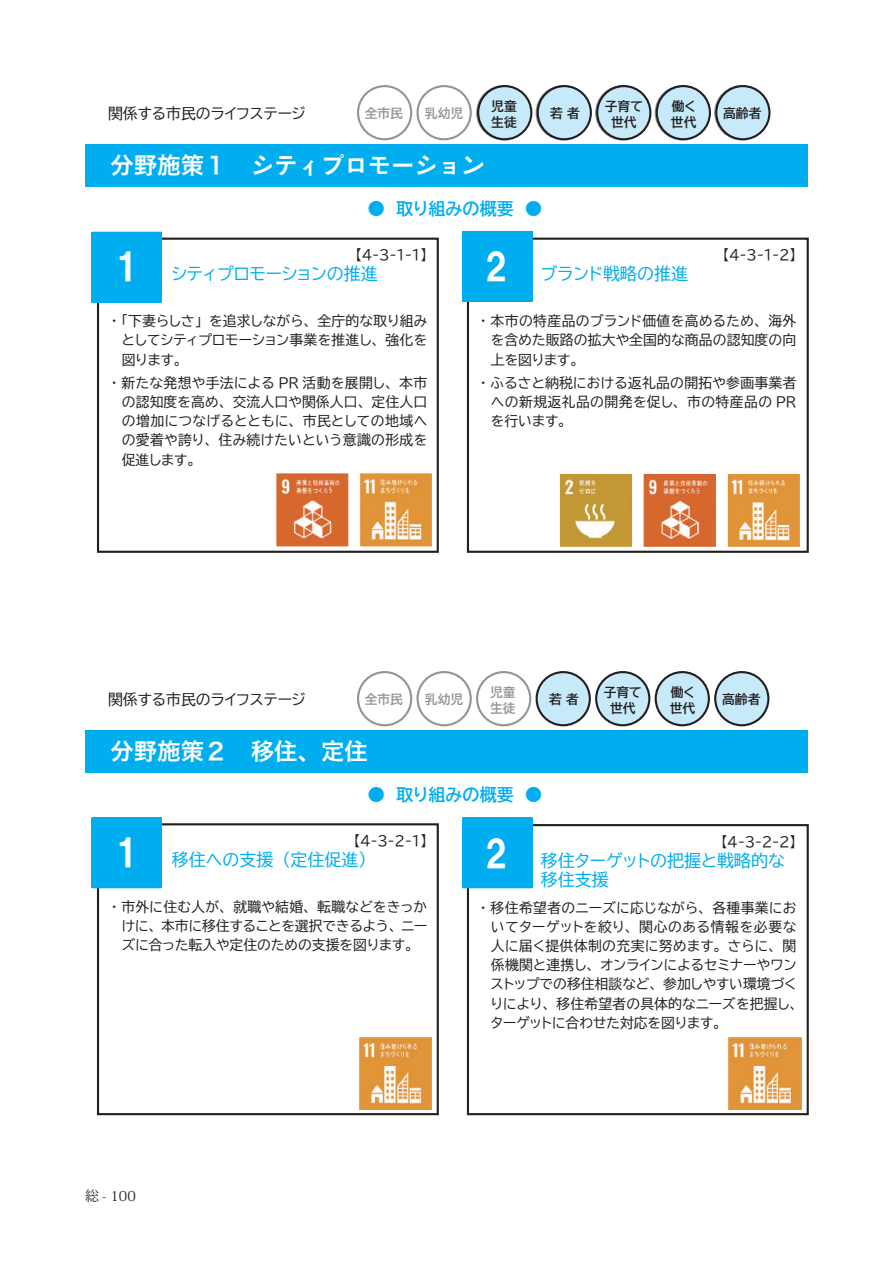
<style>
.page{position:relative;width:893px;height:1263px;background:#fff}
.page>*{position:absolute;margin:0;border:0;box-sizing:border-box;transform-origin:0 0}
.t1{font:37.2px "HGP Soei Kakugothic UB";color:#fff}
.t2{font:23.4px "Hira Sans Old Std W6";color:#fff}
.t3{font:16.95px/19.2px "BIZ UDP Gothic";color:#00aeef}
.t4{font:16.95px "BIZ UDP Gothic Bold";color:#00aeef}
.t5{font:14.85px "BIZ UDP Gothic";color:#231f20}
.t6{font:13.8px/19.2px "BIZ UDP Gothic";letter-spacing:.015em;color:#231f20;text-align:justify}
.t7{font:13.8px "Koz Min Pr 6 N";color:#231f20}
.t8{font:12.75px/15.9px "BIZ UDP Gothic Bold";color:#231f20}
.t9{font:12.75px/15.9px "BIZ UDP Gothic Bold";color:#939598}
</style>
<div class="page">
<div style="left:85px;top:145px;width:723px;height:42px;background:#00aeef"></div>
<div style="left:357px;top:85px;width:55px;height:55px;border:2px solid #939598;border-radius:50%"></div>
<div style="left:416px;top:85px;width:56px;height:55px;border:2px solid #939598;border-radius:50%"></div>
<div style="left:97px;top:238px;width:342px;height:315px;border:2px solid #231f20"></div>
<div style="left:97px;top:823px;width:342px;height:292px;border:2px solid #231f20"></div>
<div style="left:467px;top:238px;width:342px;height:315px;border:2px solid #231f20"></div>
<div style="left:467px;top:824px;width:342px;height:291px;border:2px solid #231f20"></div>
<div style="left:91px;top:232px;width:71px;height:70px;background:#00aeef"></div>
<div style="left:91px;top:818px;width:71px;height:70px;background:#00aeef"></div>
<div style="left:462px;top:231px;width:70px;height:70px;background:#00aeef"></div>
<div style="left:462px;top:818px;width:70px;height:70px;background:#00aeef"></div>
<img style="left:277px;top:474px;width:155px;height:72px">
<img style="left:359px;top:1037px;width:73px;height:72px">
<img style="left:560px;top:474px;width:240px;height:72px">
<img style="left:729px;top:1037px;width:72px;height:72px">
<div style="left:85px;top:730px;width:723px;height:43px;background:#00aeef"></div>
<div style="left:357px;top:671px;width:55px;height:55px;border:2px solid #939598;border-radius:50%"></div>
<div style="left:416px;top:671px;width:56px;height:55px;border:2px solid #939598;border-radius:50%"></div>
<div style="left:476px;top:671px;width:55px;height:55px;border:2px solid #939598;border-radius:50%"></div>
<div style="left:537px;top:672px;width:53px;height:53px;background:#c6eafa;border-radius:50%"></div>
<div style="left:536px;top:671px;width:55px;height:55px;border:2px solid #231f20;border-radius:50%"></div>
<div style="left:596px;top:672px;width:53px;height:53px;background:#c6eafa;border-radius:50%"></div>
<div style="left:595px;top:671px;width:55px;height:55px;border:2px solid #231f20;border-radius:50%"></div>
<div style="left:656px;top:672px;width:53px;height:53px;background:#c6eafa;border-radius:50%"></div>
<div style="left:655px;top:671px;width:55px;height:55px;border:2px solid #231f20;border-radius:50%"></div>
<div style="left:715px;top:672px;width:53px;height:53px;background:#c6eafa;border-radius:50%"></div>
<div style="left:714px;top:671px;width:55px;height:55px;border:2px solid #231f20;border-radius:50%"></div>
<div style="left:538px;top:86px;width:53px;height:53px;background:#c6eafa;border-radius:50%"></div>
<div style="left:537px;top:85px;width:55px;height:55px;border:2px solid #231f20;border-radius:50%"></div>
<div style="left:716px;top:86px;width:53px;height:53px;background:#c6eafa;border-radius:50%"></div>
<div style="left:715px;top:85px;width:55px;height:55px;border:2px solid #231f20;border-radius:50%"></div>
<div style="left:478px;top:86px;width:53px;height:53px;background:#c6eafa;border-radius:50%"></div>
<div style="left:477px;top:85px;width:55px;height:55px;border:2px solid #231f20;border-radius:50%"></div>
<div style="left:597px;top:86px;width:53px;height:53px;background:#c6eafa;border-radius:50%"></div>
<div style="left:596px;top:85px;width:55px;height:55px;border:2px solid #231f20;border-radius:50%"></div>
<div style="left:657px;top:86px;width:53px;height:53px;background:#c6eafa;border-radius:50%"></div>
<div style="left:656px;top:85px;width:55px;height:55px;border:2px solid #231f20;border-radius:50%"></div>
<p class="t5" style="left:108px;top:106px;width:200px">関係する市民のライフステージ</p>
<p class="t9" style="left:365px;top:105px;width:40px">全市民</p>
<p class="t9" style="left:425px;top:105px;width:40px">乳幼児</p>
<p class="t8" style="left:491px;top:98px;width:27px">児童生徒</p>
<p class="t8" style="left:605px;top:98px;width:40px;text-align:center">子育て世代</p>
<p class="t8" style="left:671px;top:98px;width:27px">働く世代</p>
<p class="t8" style="left:550px;top:105px;width:31px">若 者</p>
<p class="t8" style="left:723px;top:105px;width:40px">高齢者</p>
<h2 class="t2" style="left:111px;top:147px;width:376px">分野施策１　シティプロモーション</h2>
<p class="t4" style="left:368px;top:200px;width:176px">●　取り組みの概要　●</p>
<p class="t6" style="left:355px;top:246px;width:74px">【4-3-1-1】</p>
<p class="t3" style="left:172px;top:264px;width:207px">シティプロモーションの推進</p>
<p class="t6" style="left:122px;top:311px;width:307px;text-indent:-11px">・「下妻らしさ」を追求しながら、全庁的な取り組みとしてシティプロモーション事業を推進し、強化を図ります。</p>
<p class="t6" style="left:122px;top:373px;width:307px;text-indent:-11px">・新たな発想や手法による PR 活動を展開し、本市の認知度を高め、交流人口や関係人口、定住人口の増加につなげるとともに、市民としての地域への愛着や誇り、住み続けたいという意識の形成を促進します。</p>
<h1 class="t1" style="left:115px;top:248px;width:25px">1</h1>
<p class="t6" style="left:722px;top:246px;width:75px">【4-3-1-2】</p>
<h1 class="t1" style="left:485px;top:248px;width:25px">2</h1>
<p class="t3" style="left:541px;top:264px;width:149px">ブランド戦略の推進</p>
<p class="t6" style="left:491px;top:311px;width:307px;text-indent:-11px">・本市の特産品のブランド価値を高めるため、海外を含めた販路の拡大や全国的な商品の認知度の向上を図ります。</p>
<p class="t6" style="left:491px;top:373px;width:307px;text-indent:-11px">・ふるさと納税における返礼品の開拓や参画事業者への新規返礼品の開発を促し、市の特産品の PRを行います。</p>
<p class="t5" style="left:108px;top:692px;width:200px">関係する市民のライフステージ</p>
<p class="t9" style="left:365px;top:691px;width:40px">全市民</p>
<p class="t9" style="left:425px;top:691px;width:40px">乳幼児</p>
<p class="t9" style="left:490px;top:684px;width:27px">児童生徒</p>
<p class="t8" style="left:604px;top:684px;width:40px;text-align:center">子育て世代</p>
<p class="t8" style="left:670px;top:684px;width:27px">働く世代</p>
<p class="t8" style="left:549px;top:691px;width:31px">若 者</p>
<p class="t8" style="left:722px;top:691px;width:40px">高齢者</p>
<h2 class="t2" style="left:111px;top:733px;width:259px">分野施策２　移住、定住</h2>
<p class="t4" style="left:368px;top:786px;width:176px">●　取り組みの概要　●</p>
<p class="t6" style="left:353px;top:831px;width:75px">【4-3-2-1】</p>
<p class="t3" style="left:172px;top:850px;width:197px">移住への支援（定住促進）</p>
<p class="t6" style="left:122px;top:897px;width:307px;text-indent:-11px">・市外に住む人が、就職や結婚、転職などをきっかけに、本市に移住することを選択できるよう、ニーズに合った転入や定住のための支援を図ります。</p>
<h1 class="t1" style="left:115px;top:834px;width:25px">1</h1>
<p class="t6" style="left:721px;top:832px;width:77px">【4-3-2-2】</p>
<p class="t3" style="left:541px;top:851px;width:246px">移住ターゲットの把握と戦略的な移住支援</p>
<p class="t6" style="left:491px;top:898px;width:308px;text-indent:-11px">・移住希望者のニーズに応じながら、各種事業においてターゲットを絞り、関心のある情報を必要な人に届く提供体制の充実に努めます。さらに、関係機関と連携し、オンラインによるセミナーやワンストップでの移住相談など、参加しやすい環境づくりにより、移住希望者の具体的なニーズを把握し、ターゲットに合わせた対応を図ります。</p>
<h1 class="t1" style="left:485px;top:835px;width:25px">2</h1>
<p class="t7" style="left:85px;top:1188px;width:52px">総 - 100</p>
</div>
